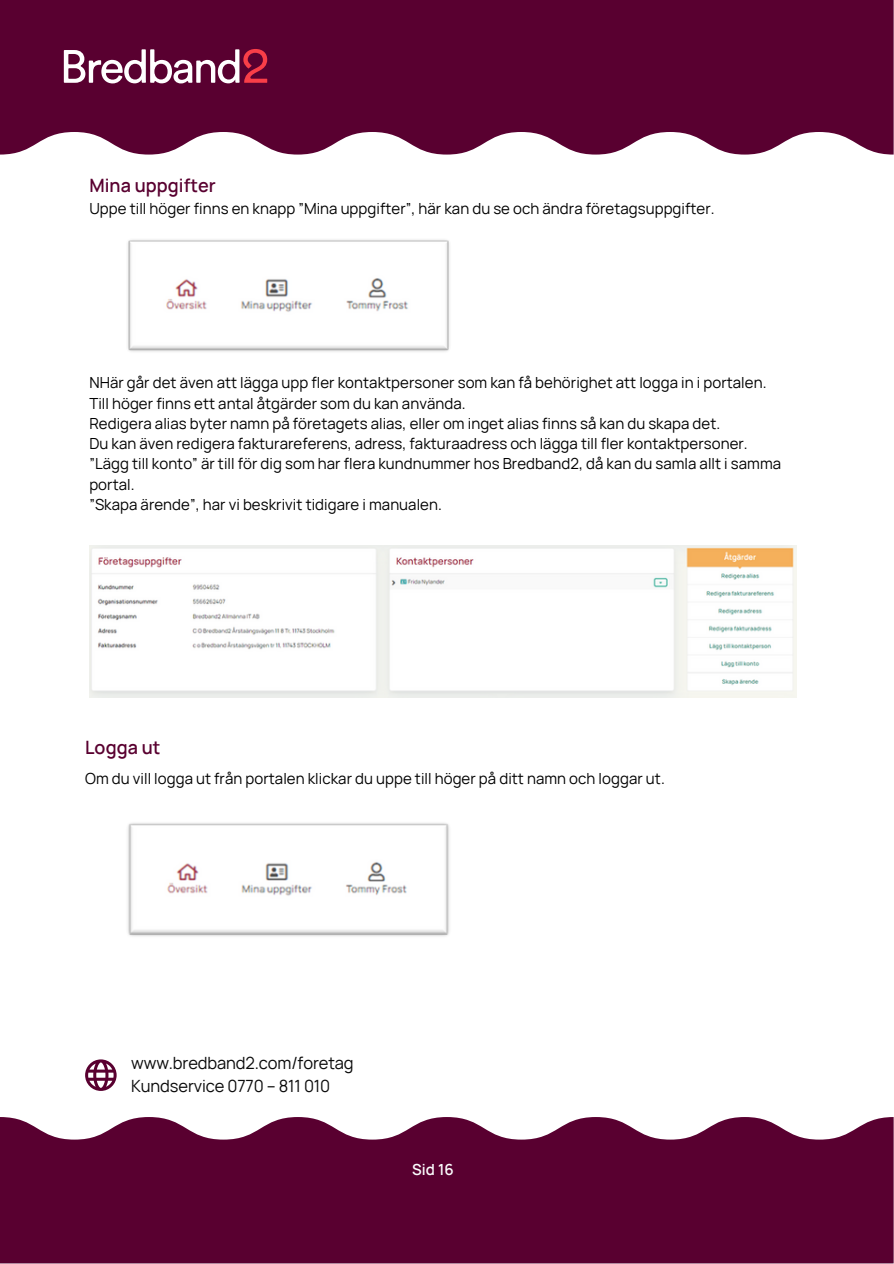
<style>
.page{position:relative;width:894px;height:1264px;background:#fff}
.page>*{position:absolute;margin:0;border:0;box-sizing:border-box;transform-origin:0 0}
.t1{font:600 18px "Manrope";letter-spacing:.005em;color:#590030}
.t2{font:16.5px/23.7px "Manrope";letter-spacing:-.01em;color:#0a0a0a}
.t3{font:15px/20.2px "Manrope";letter-spacing:.005em;color:#000}
.t4{font:600 15px "Manrope";color:#fbfcfc}
</style>
<div class="page">
<svg style="left:85px;top:1059px;width:32px;height:31px"></svg>
<svg style="left:0;top:0;width:893px;height:154px;fill:#590030"></svg>
<svg style="left:64px;top:49px;width:203px;height:34px"></svg>
<svg style="left:0;top:1117px;width:893px;height:146px;fill:#590030"></svg>
<img style="left:128px;top:239px;width:322px;height:113px">
<img style="left:89px;top:545px;width:707px;height:152px">
<img style="left:128px;top:823px;width:321px;height:113px">
<p class="t1" style="left:89px;top:173px;width:128px">Mina uppgifter</p>
<p class="t3" style="left:89px;top:198px;width:626px">Uppe till höger finns en knapp ”Mina uppgifter”, här kan du se och ändra företagsuppgifter.</p>
<p class="t3" style="left:89px;top:372px;width:678px">NHär går det även att lägga upp fler kontaktpersoner som kan få behörighet att logga in i portalen.</p>
<p class="t3" style="left:89px;top:393px;width:377px">Till höger finns ett antal åtgärder som du kan använda.</p>
<p class="t3" style="left:89px;top:413px;width:632px">Redigera alias byter namn på företagets alias, eller om inget alias finns så kan du skapa det.</p>
<p class="t3" style="left:89px;top:433px;width:659px">Du kan även redigera fakturareferens, adress, fakturaadress och lägga till fler kontaktpersoner.</p>
<p class="t3" style="left:89px;top:453px;width:693px">”Lägg till konto” är till för dig som har flera kundnummer hos Bredband2, då kan du samla allt i samma portal.</p>
<h1 class="t3" style="left:89px;top:494px;width:354px">”Skapa ärende”, har vi beskrivit tidigare i manualen.</h1>
<h2 class="t1" style="left:85px;top:734px;width:77px">Logga ut</h2>
<h3 class="t3" style="left:85px;top:768px;width:581px">Om du vill logga ut från portalen klickar du uppe till höger på ditt namn och loggar ut.</h3>
<p class="t2" style="left:131px;top:1050px;width:224px">www.bredband2.com/foretag<br>Kundservice 0770 – 811 010</p>
<p class="t4" style="left:412px;top:1158px;width:43px">Sid 16</p>
</div>
